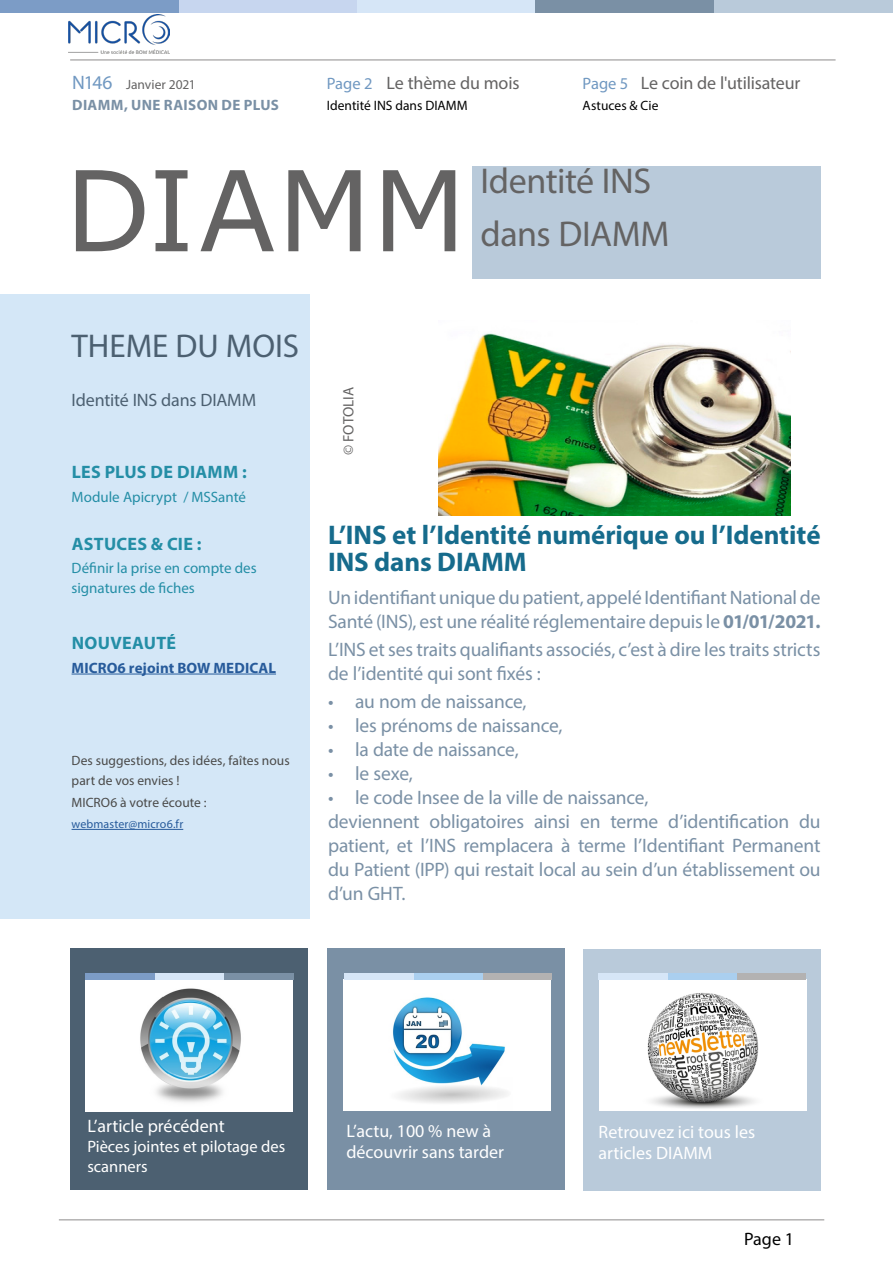
<style>
.page{position:relative;width:893px;height:1263px;background:#fff}
.page>*{position:absolute;margin:0;border:0;box-sizing:border-box;transform-origin:0 0}
.t1{font:111.45px "Verdana";letter-spacing:.015em;color:#646363}
.t2{font:36px "Myriad Pro";letter-spacing:-.015em;color:#646363}
.t3{font:33px "Myriad Pro";color:#4c6071}
.t4{font:700 27px/27px "Myriad Pro";letter-spacing:-.005em;color:#166b8c}
.t5{font:19.5px/24px "Myriad Pro";letter-spacing:-.01em;color:#7a90a5}
.t6{font:18px/21.6px "Myriad Pro";color:#fff}
.t7{font:18px "Myriad Pro";letter-spacing:-.01em;color:#646363}
.t8{font:700 18px "Myriad Pro";letter-spacing:.015em;color:#248ea6}
.t9{font:18px "Myriad Pro";letter-spacing:-.01em;color:#4c6071}
.t10{font:18px "Myriad Pro";color:#000}
.t11{font:16.5px/19.8px "Myriad Pro";color:#fff}
.t12{font:15px/19.5px "Myriad Pro";color:#248ea6}
.t13{font:700 15px "Myriad Pro";letter-spacing:.005em;color:#275b9b}
.t14{font:700 15px "Myriad Pro";letter-spacing:.025em;color:#7a90a5}
.t15{font:15px "Myriad Pro";letter-spacing:-.01em;color:#646363}
.t16{font:13.65px "Myriad Pro";letter-spacing:.005em;color:#000}
.t17{font:13.5px/19.5px "Myriad Pro";letter-spacing:.005em;color:#4a4a49}
.t18{font:13.5px "Myriad Pro";color:#646363}
.t19{font:13.5px "Myriad Pro";letter-spacing:.005em;color:#000}
.t20{font:12px "Myriad Pro";letter-spacing:.005em;color:#275b9b}
.s1{font-size:19.5px;color:#7098c1}
.s2{font-size:16.5px;color:#7098c1}
.s3{font-weight:700}
</style>
<div class="page">
<div style="left:714px;top:0;width:179px;height:12px;background:#b9cada"></div>
<div style="left:357px;top:0;width:179px;height:12px;background:#d6e6f7"></div>
<div style="left:536px;top:0;width:178px;height:12px;background:#7a90a5"></div>
<div style="left:178px;top:0;width:179px;height:12px;background:#c7d6ef"></div>
<div style="left:0;top:0;width:178px;height:12px;background:#7c9cc6"></div>
<img style="left:69px;top:14px;width:100px;height:40px">
<hr style="left:70px;top:59px;width:766px;height:2px;background:#b3b2b2">
<div style="left:472px;top:166px;width:349px;height:113px;background:#b9cada"></div>
<div style="left:0;top:294px;width:310px;height:625px;background:#d4e7f7"></div>
<div style="left:71px;top:948px;width:237px;height:242px;background:#4c6071"></div>
<div style="left:328px;top:948px;width:237px;height:242px;background:#7a90a5"></div>
<div style="left:583px;top:949px;width:238px;height:242px;background:#b9cada"></div>
<div style="left:344px;top:980px;width:207px;height:131px;background:#fff"></div>
<img style="left:392px;top:997px;width:115px;height:106px">
<div style="left:483px;top:973px;width:69px;height:7px;background:#b3b2b2"></div>
<div style="left:413px;top:973px;width:70px;height:7px;background:#aacfef"></div>
<div style="left:344px;top:973px;width:69px;height:7px;background:#d6e6f7"></div>
<div style="left:599px;top:980px;width:207px;height:131px;background:#fff"></div>
<img style="left:647px;top:993px;width:112px;height:116px">
<div style="left:737px;top:973px;width:69px;height:7px;background:#b3b2b2"></div>
<div style="left:667px;top:973px;width:70px;height:7px;background:#aacfef"></div>
<div style="left:598px;top:973px;width:69px;height:7px;background:#d6e6f7"></div>
<div style="left:86px;top:981px;width:207px;height:131px;background:#fff"></div>
<img style="left:140px;top:988px;width:101px;height:115px">
<div style="left:224px;top:973px;width:69px;height:7px;background:#7a90a5"></div>
<div style="left:155px;top:973px;width:69px;height:7px;background:#d6e6f7"></div>
<div style="left:85px;top:973px;width:70px;height:7px;background:#7c9cc6"></div>
<hr style="left:59px;top:1219px;width:765px;height:1px;background:#b3b2b2">
<hr style="left:72px;top:674px;width:204px;height:1px;background:#275b9b">
<hr style="left:72px;top:829px;width:111px;height:1px;background:#275b9b">
<img style="left:438px;top:333px;width:353px;height:183px">
<p class="t18" style="left:72px;top:76px;width:125px"><span class="s1">N146</span> Janvier 2021</p>
<p class="t14" style="left:72px;top:96px;width:208px">DIAMM, UNE RAISON DE PLUS</p>
<p class="t7" style="left:327px;top:72px;width:194px"><span class="s2">Page 2</span> Le thème du mois</p>
<p class="t16" style="left:327px;top:97px;width:143px">Identité INS dans DIAMM</p>
<p class="t7" style="left:583px;top:72px;width:219px"><span class="s2">Page 5</span> Le coin de l'utilisateur</p>
<p class="t19" style="left:583px;top:98px;width:77px">Astuces &amp; Cie</p>
<h1 class="t1" style="left:65px;top:134px;width:403px">DIAMM</h1>
<h2 class="t2" style="left:480px;top:159px;width:172px">Identité INS</h2>
<h2 class="t2" style="left:480px;top:212px;width:190px">dans DIAMM</h2>
<h3 class="t3" style="left:72px;top:326px;width:229px">THEME DU MOIS</h3>
<p class="t9" style="left:72px;top:389px;width:186px">Identité INS dans DIAMM</p>
<p class="t15" style="left:339px;top:455px;width:69px;rotate:-90deg">© FOTOLIA</p>
<p class="t8" style="left:72px;top:460px;width:177px">LES PLUS DE DIAMM :</p>
<p class="t12" style="left:72px;top:487px;width:176px">Module Apicrypt / MSSanté</p>
<p class="t8" style="left:72px;top:532px;width:131px">ASTUCES &amp; CIE :</p>
<p class="t12" style="left:72px;top:558px;width:187px">Définir la prise en compte des signatures de fiches</p>
<p class="t8" style="left:72px;top:631px;width:106px">NOUVEAUTÉ</p>
<p class="t13" style="left:72px;top:658px;width:206px">MICRO6 rejoint BOW MEDICAL</p>
<p class="t17" style="left:72px;top:751px;width:220px">Des suggestions, des idées, faîtes nous part de vos envies !</p>
<p class="t17" style="left:72px;top:792px;width:137px">MICRO6 à votre écoute :</p>
<p class="t20" style="left:72px;top:817px;width:113px">webmaster@micro6.fr</p>
<h3 class="t4" style="left:328px;top:521px;width:494px">L’INS et l’Identité numérique ou l’Identité<br>INS dans DIAMM</h3>
<p class="t5" style="left:328px;top:585px;width:494px">Un identifiant unique du patient, appelé Identifiant National de<br>Santé (INS), est une réalité réglementaire depuis le <span class="s3">01/01/2021.</span></p>
<p class="t5" style="left:328px;top:637px;width:494px">L’INS et ses traits qualifiants associés, c’est à dire les traits stricts de l’identité qui sont fixés :</p>
<p class="t5" style="left:328px;top:689px;width:200px">• au nom de naissance,</p>
<p class="t5" style="left:328px;top:713px;width:236px">• les prénoms de naissance,</p>
<p class="t5" style="left:328px;top:737px;width:192px">• la date de naissance,</p>
<p class="t5" style="left:328px;top:761px;width:86px">• le sexe,</p>
<p class="t5" style="left:328px;top:786px;width:494px">• le code Insee de la ville de naissance,<br>deviennent obligatoires ainsi en terme d’identification du patient, et l’INS remplacera à terme l’Identifiant Permanent du Patient (IPP) qui restait local au sein d’un établissement ou d’un GHT.</p>
<p class="t6" style="left:87px;top:1115px;width:139px">L’article précédent</p>
<p class="t11" style="left:87px;top:1136px;width:199px">Pièces jointes et pilotage des scanners</p>
<p class="t6" style="left:346px;top:1119px;width:159px">L’actu, 100 % new à découvrir sans tarder</p>
<p class="t6" style="left:599px;top:1120px;width:158px">Retrouvez ici tous les articles DIAMM</p>
<p class="t10" style="left:744px;top:1227px;width:51px">Page 1</p>
</div>
